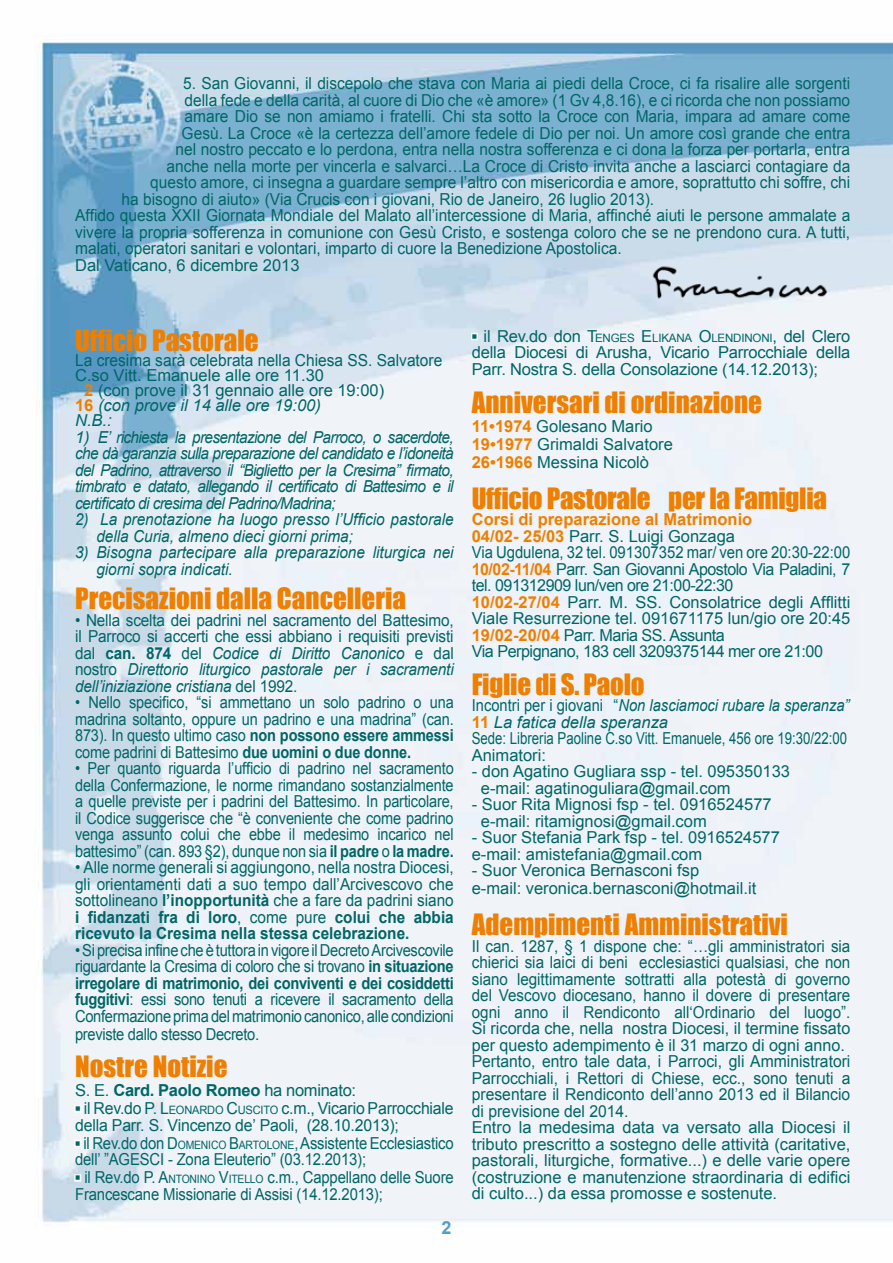
<style>
.page{position:relative;width:893px;height:1263px;background:#fff}
.page>*{position:absolute;margin:0;border:0;box-sizing:border-box;transform-origin:0 0}
.t1{font:27px "Impact";color:#ee7f00}
.t2{font:700 18px "Arial";color:#509ecb}
.t3{font:16.5px "Arial";color:#066;scale:.94 1}
.t4{font:16.5px/16.5px "Arial";color:#066}
.t5{font:16.5px/16.5px "Arial";color:#066;scale:.92 1}
.t6{font:16.5px/16.5px "Arial";color:#066;text-align:justify;scale:.88 1}
.t7{font:16.5px/16.5px "Arial";color:#066;text-align:justify;scale:.93 1}
.t8{font:16.5px/16.5px "Arial";color:#066;text-align:justify;scale:.89 1}
.t9{font:italic 16.5px/16.5px "Arial";color:#066;text-align:justify}
.t10{font:16.5px/16.5px "Arial";color:#066;scale:.9 1}
.t11{font:italic 16.5px/16.5px "Arial";color:#066;scale:.93 1}
.t12{font:16.5px/16.5px "Arial";color:#066;scale:.96 1}
.t13{font:16.5px "Arial";letter-spacing:-.02em;color:#066}
.t14{font:16.5px "Arial";letter-spacing:-.02em;color:#066;scale:.89 1}
.s1{font-weight:700;color:#ee7f00}
.s2{font-weight:700;font-style:normal;color:#ee7f00}
.s3{font-weight:700}
.s4{font-style:italic}
.s5{font-style:inherit}
.s6{font-size:11.55px}
</style>
<div class="page">
<img style="left:39px;top:41px;width:854px;height:1182px">
<div style="left:74px;top:1174px;width:7px;height:8px;border:3px solid #fff"></div>
<img style="left:647px;top:262px;width:186px;height:42px">
<p class="t3" style="left:183px;top:73px;width:711px">5. San Giovanni, il discepolo che stava con Maria ai piedi della Croce, ci fa risalire alle sorgenti</p>
<p class="t3" style="left:185px;top:89px;width:710px">della fede e della carità, al cuore di Dio che «è amore» (1 Gv 4,8.16), e ci ricorda che non possiamo</p>
<p class="t3" style="left:185px;top:106px;width:710px">amare Dio se non amiamo i fratelli. Chi sta sotto la Croce con Maria, impara ad amare come</p>
<p class="t3" style="left:182px;top:122px;width:713px">Gesù. La Croce «è la certezza dell’amore fedele di Dio per noi. Un amore così grande che entra</p>
<p class="t3" style="left:176px;top:139px;width:719px">nel nostro peccato e lo perdona, entra nella nostra sofferenza e ci dona la forza per portarla, entra</p>
<p class="t3" style="left:167px;top:155px;width:729px">anche nella morte per vincerla e salvarci…La Croce di Cristo invita anche a lasciarci contagiare da</p>
<p class="t3" style="left:150px;top:172px;width:746px">questo amore, ci insegna a guardare sempre l’altro con misericordia e amore, soprattutto chi soffre, chi</p>
<p class="t3" style="left:122px;top:188px;width:568px">ha bisogno di aiuto» (Via Crucis con i giovani, Rio de Janeiro, 26 luglio 2013).</p>
<p class="t3" style="left:75px;top:205px;width:826px">Affido questa XXII Giornata Mondiale del Malato all’intercessione di Maria, affinché aiuti le persone ammalate a</p>
<p class="t3" style="left:75px;top:221px;width:826px">vivere la propria sofferenza in comunione con Gesù Cristo, e sostenga coloro che se ne prendono cura. A tutti,</p>
<p class="t3" style="left:75px;top:238px;width:583px">malati, operatori sanitari e volontari, imparto di cuore la Benedizione Apostolica.</p>
<p class="t4" style="left:75px;top:257px;width:226px">Dal Vaticano, 6 dicembre 2013</p>
<h1 class="t1" style="left:75px;top:320px;width:185px">Ufficio Pastorale</h1>
<p class="t3" style="left:75px;top:350px;width:392px">La cresima sarà celebrata nella Chiesa SS. Salvatore</p>
<p class="t4" style="left:75px;top:367px;width:250px">C.so Vitt. Emanuele alle ore 11.30</p>
<p class="t4" style="left:84px;top:382px;width:301px"><span class="s1">2</span> (con prove il 31 gennaio alle ore 19:00)</p>
<p class="t9" style="left:75px;top:397px;width:247px"><span class="s2">16</span> (con prove il 14 alle ore 19:00)</p>
<p class="t9" style="left:75px;top:412px;width:38px">N.B.:</p>
<p class="t9" style="left:75px;top:429px;width:380px">1) E’ richiesta la presentazione del Parroco, o sacerdote, che dà garanzia sulla preparazione del candidato e l’idoneità del Padrino, attraverso il “Biglietto per la Cresima” firmato, timbrato e datato, allegando il certificato di Battesimo e il certificato di cresima del Padrino/Madrina;</p>
<p class="t11" style="left:96px;top:511px;width:386px;text-indent:-21px">2) La prenotazione ha luogo presso l’Ufficio pastorale della Curia, almeno dieci giorni prima;</p>
<p class="t11" style="left:96px;top:544px;width:386px;text-indent:-21px">3) Bisogna partecipare alla preparazione liturgica nei giorni sopra indicati.</p>
<h1 class="t1" style="left:75px;top:578px;width:332px">Precisazioni dalla Cancelleria</h1>
<p class="t7" style="left:75px;top:612px;width:409px">• Nella scelta dei padrini nel sacramento del Battesimo, il Parroco si accerti che essi abbiano i requisiti previsti dal <span class="s3">can. 874</span> del <span class="s4">Codice di Diritto Canonico</span> e dal nostro <span class="s4">Direttorio liturgico pastorale per i sacramenti dell’iniziazione cristiana</span> del 1992.</p>
<p class="t6" style="left:75px;top:694px;width:432px">• Nello specifico, “si ammettano un solo padrino o una madrina soltanto, oppure un padrino e una madrina” (can.<br>873). In questo ultimo caso <span class="s3">non possono essere ammessi </span>come padrini di Battesimo <span class="s3">due uomini o due donne.</span></p>
<p class="t6" style="left:75px;top:760px;width:432px">• Per quanto riguarda l’ufficio di padrino nel sacramento della Confermazione, le norme rimandano sostanzialmente a quelle previste per i padrini del Battesimo. In particolare, il Codice suggerisce che “è conveniente che come padrino venga assunto colui che ebbe il medesimo incarico nel battesimo” (can. 893 §2), dunque non sia <span class="s3">il padre</span> o <span class="s3">la madre.</span></p>
<p class="t7" style="left:75px;top:859px;width:409px">• Alle norme generali si aggiungono, nella nostra Diocesi, gli orientamenti dati a suo tempo dall’Arcivescovo che sottolineano <span class="s3">l’inopportunità</span> che a fare da padrini siano <span class="s3">i fidanzati fra di loro</span>, come pure <span class="s3">colui che abbia ricevuto la Cresima nella stessa celebrazione.</span></p>
<p class="t8" style="left:75px;top:942px;width:427px">• Si precisa infine che è tuttora in vigore il Decreto Arcivescovile riguardante la Cresima di coloro che si trovano <span class="s3">in situazione irregolare di matrimonio, dei conviventi e dei cosiddetti fuggitivi</span>: essi sono tenuti a ricevere il sacramento della Confermazione prima del matrimonio canonico, alle condizioni</p>
<p class="t14" style="left:75px;top:1023px;width:209px">previste dallo stesso Decreto.</p>
<h1 class="t1" style="left:75px;top:1045px;width:154px">Nostre Notizie</h1>
<p class="t13" style="left:75px;top:1080px;width:282px">S. E. <span class="s3">Card. Paolo Romeo</span> ha nominato:</p>
<p class="t12" style="left:75px;top:1100px;width:396px"><span class="s3">▪</span> il Rev.do P. <span class="s5">L</span><span class="s6">EONARDO</span> <span class="s5">C</span><span class="s6">USCITO</span> c.m., Vicario Parrocchiale della Parr. S. Vincenzo de’ Paoli, (28.10.2013);</p>
<p class="t10" style="left:75px;top:1135px;width:422px"><span class="s3">▪</span> il Rev.do don <span class="s5">D</span><span class="s6">OMENICO</span> <span class="s5">B</span><span class="s6">ARTOLONE</span>, Assistente Ecclesiastico dell’ ”AGESCI - Zona Eleuterio” (03.12.2013);</p>
<p class="t10" style="left:75px;top:1169px;width:422px"><span class="s3">▪</span> il Rev.do P. <span class="s5">A</span><span class="s6">NTONINO</span> <span class="s5">V</span><span class="s6">ITELLO</span> c.m., Cappellano delle Suore<br>Francescane Missionarie di Assisi (14.12.2013);</p>
<p class="t2" style="left:441px;top:1215px;width:12px">2</p>
<p class="t4" style="left:472px;top:328px;width:380px;text-align:justify"><span class="s3">▪</span> il Rev.do don T<span class="s6">ENGES</span> <span class="s5">E</span><span class="s6">LIKANA</span> <span class="s5">O</span><span class="s6">LENDINONI</span><span class="s5">,</span> del Clero della Diocesi di Arusha, Vicario Parrocchiale della Parr. Nostra S. della Consolazione (14.12.2013);</p>
<h1 class="t1" style="left:472px;top:382px;width:292px">Anniversari di ordinazione</h1>
<p class="t4" style="left:472px;top:417px;width:203px;line-height:18px"><span class="s1">11•1974</span> Golesano Mario<br><span class="s1">19•1977</span> Grimaldi Salvatore<br><span class="s1">26•1966</span> Messina Nicolò</p>
<h1 class="t1" style="left:472px;top:477px;width:357px">Ufficio Pastorale per la Famiglia</h1>
<p class="t4" style="left:472px;top:511px;width:380px"><span class="s1">Corsi di preparazione al Matrimonio<br>04/02- 25/03</span> Parr. S. Luigi Gonzaga<br>Via Ugdulena, 32 tel. 091307352 mar/ ven ore 20:30-22:00<br><span class="s1">10/02-11/04</span> Parr. San Giovanni Apostolo Via Paladini, 7 tel. 091312909 lun/ven ore 21:00-22:30<br><span class="s1">10/02-27/04</span> Parr. M. SS. Consolatrice degli Afflitti Viale Resurrezione tel. 091671175 lun/gio ore 20:45<br><span class="s1">19/02-20/04</span> Parr. Maria SS. Assunta<br>Via Perpignano, 183 cell 3209375144 mer ore 21:00</p>
<h1 class="t1" style="left:472px;top:663px;width:174px">Figlie di S. Paolo</h1>
<p class="t8" style="left:472px;top:697px;width:426px;text-align:left">Incontri per i giovani “<span class="s4">Non lasciamoci rubare la speranza” </span><span class="s1">11</span> <span class="s4">La fatica della speranza<br></span>Sede: Libreria Paoline C.so Vitt. Emanuele, 456 ore 19:30/22:00<br>Animatori:</p>
<p class="t4" style="left:481px;top:763px;width:311px;text-indent:-9px">- don Agatino Gugliara ssp - tel. 095350133 e-mail: agatinoguliara@gmail.com</p>
<p class="t4" style="left:481px;top:796px;width:292px;text-indent:-9px">- Suor Rita Mignosi fsp - tel. 0916524577 e-mail: ritamignosi@gmail.com</p>
<p class="t4" style="left:472px;top:829px;width:310px">- Suor Stefania Park fsp - tel. 0916524577 e-mail: amistefania@gmail.com</p>
<p class="t4" style="left:472px;top:861px;width:286px;line-height:18px">- Suor Veronica Bernasconi fsp<br>e-mail: veronica.bernasconi@hotmail.it</p>
<h1 class="t1" style="left:472px;top:904px;width:318px">Adempimenti Amministrativi</h1>
<p class="t5" style="left:472px;top:938px;width:413px">Il can. 1287, § 1 dispone che: “…gli amministratori sia chierici sia laici di beni ecclesiastici qualsiasi, che non siano legittimamente sottratti alla potestà di governo del Vescovo diocesano, hanno il dovere di presentare ogni anno il Rendiconto all‘Ordinario del luogo”.<br>Si ricorda che, nella nostra Diocesi, il termine fissato per questo adempimento è il 31 marzo di ogni anno.<br>Pertanto, entro tale data, i Parroci, gli Amministratori Parrocchiali, i Rettori di Chiese, ecc., sono tenuti a presentare il Rendiconto dell’anno 2013 ed il Bilancio di previsione del 2014.<br>Entro la medesima data va versato alla Diocesi il tributo prescritto a sostegno delle attività (caritative, pastorali, liturgiche, formative...) e delle varie opere (costruzione e manutenzione straordinaria di edifici di culto...) da essa promosse e sostenute.</p>
</div>
